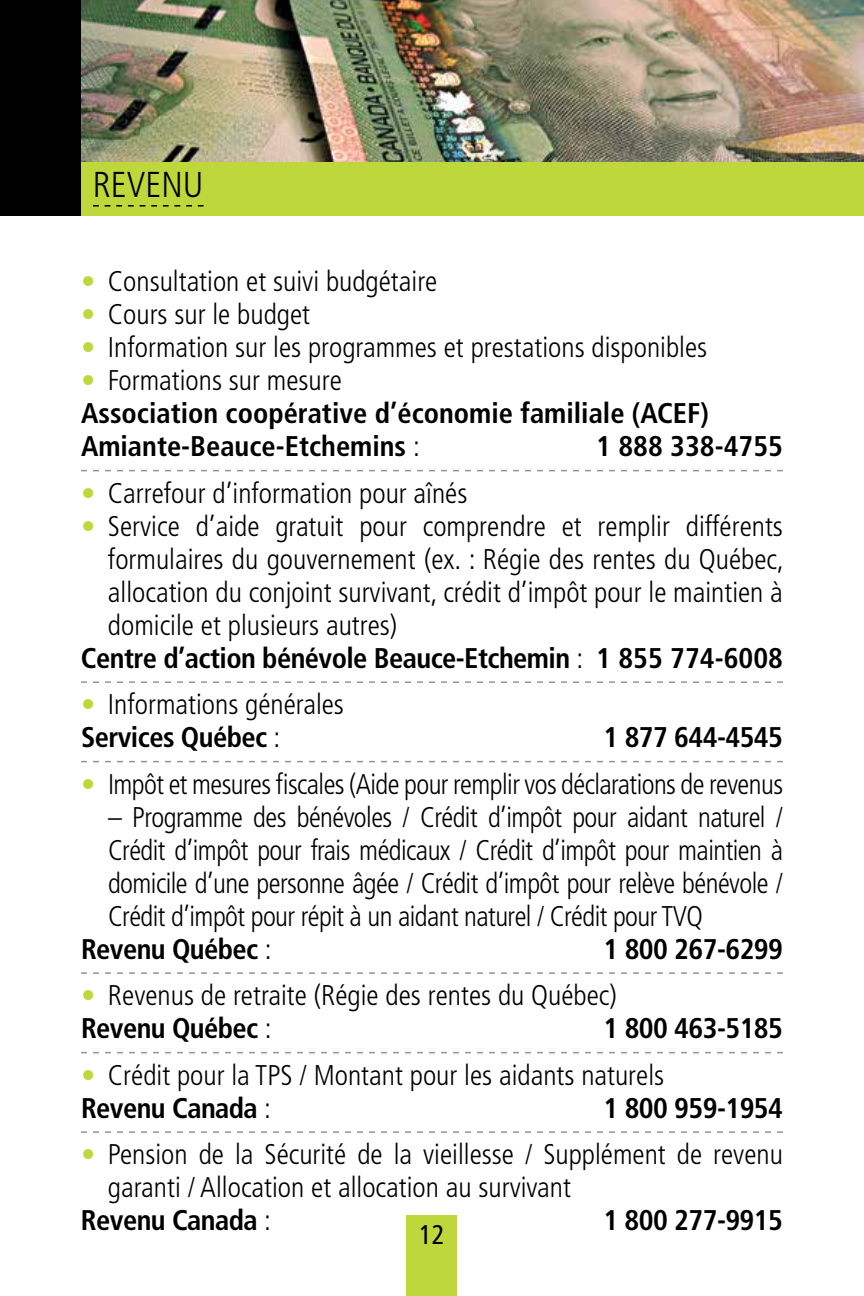
<style>
.page{position:relative;width:864px;height:1296px;background:#fff}
.page>*{position:absolute;margin:0;border:0;box-sizing:border-box;transform-origin:0 0}
.t1{font:300 condensed 36px "Frutiger";color:#000}
.t2{font:300 condensed 28.5px/33px "Frutiger";color:#000}
.t3{font:300 condensed 28.5px "Frutiger";letter-spacing:-.02em;color:#000}
.t4{font:700 condensed 28.5px "Frutiger";letter-spacing:-.02em;color:#000}
.t5{font:700 condensed 28.5px/33px "Frutiger";color:#000}
.t6{font:condensed 27px "Frutiger";color:#000}
.s1{color:#bed73b}
.s2{font-weight:300;color:#bed73b}
.s3{font-weight:300}
.s4{font-weight:700}
</style>
<div class="page">
<div style="left:407px;top:1215px;width:50px;height:81px;background:#bed73b"></div>
<svg style="left:81px;top:470px;width:702px;height:1px"></svg>
<svg style="left:81px;top:681px;width:702px;height:2px"></svg>
<svg style="left:81px;top:761px;width:702px;height:1px"></svg>
<svg style="left:81px;top:972px;width:702px;height:2px"></svg>
<svg style="left:81px;top:1052px;width:702px;height:1px"></svg>
<svg style="left:81px;top:1131px;width:702px;height:2px"></svg>
<div style="left:0;top:0;width:81px;height:216px;background:#000"></div>
<div style="left:81px;top:162px;width:783px;height:54px;background:#bed73b"></div>
<svg style="left:93px;top:205px;width:111px;height:2px"></svg>
<img style="left:81px;top:0;width:783px;height:162px">
<p class="t1" style="left:93px;top:164px;width:112px">Revenu</p>
<p class="t2" style="left:81px;top:265px;width:358px"><span class="s1">•</span> Consultation et suivi budgétaire</p>
<p class="t2" style="left:81px;top:298px;width:231px"><span class="s1">•</span> Cours sur le budget</p>
<p class="t2" style="left:81px;top:331px;width:628px"><span class="s1">•</span> I nformation sur les programmes et prestations disponibles</p>
<p class="t5" style="left:81px;top:364px;width:629px"><span class="s2">•</span> <span class="s3">Formations sur mesure<br></span>Association coopérative d’économie familiale (ACEF)<br>Amiante-Beauce-Etchemins <span class="s3">:</span></p>
<p class="t5" style="left:596px;top:430px;width:188px">1 888 338-4755</p>
<p class="t2" style="left:81px;top:477px;width:388px"><span class="s1">•</span> Carrefour d’information pour aînés</p>
<p class="t2" style="left:81px;top:510px;width:704px"><span class="s1">•</span> Service d’aide gratuit pour comprendre et remplir différents</p>
<p class="t2" style="left:108px;top:543px;width:677px">formulaires du gouvernement (ex. : Régie des rentes du Québec,</p>
<p class="t2" style="left:108px;top:576px;width:676px">allocation du conjoint survivant, crédit d’impôt pour le maintien à</p>
<p class="t2" style="left:108px;top:609px;width:291px">domicile et plusieurs autres)</p>
<p class="t4" style="left:81px;top:641px;width:704px">Centre d’action bénévole Beauce-Etchemin <span class="s3">:</span> 1 855 774-6008</p>
<p class="t2" style="left:81px;top:688px;width:265px"><span class="s1">•</span> I nformations générales<br><span class="s4">Services Québec</span> :</p>
<p class="t4" style="left:604px;top:721px;width:181px">1 877 644-4545</p>
<p class="t3" style="left:81px;top:768px;width:704px"><span class="s1">•</span> I mpôt et mesures fiscales (Aide pour remplir vos déclarations de revenus</p>
<p class="t2" style="left:108px;top:801px;width:677px">– Programme des bénévoles / Crédit d’impôt pour aidant naturel /</p>
<p class="t3" style="left:108px;top:834px;width:677px">Crédit d’impôt pour frais médicaux / Crédit d’impôt pour maintien à</p>
<p class="t3" style="left:108px;top:867px;width:676px">domicile d’une personne âgée / Crédit d’impôt pour relève bénévole /</p>
<p class="t3" style="left:108px;top:900px;width:596px">Crédit d’impôt pour répit à un aidant naturel / Crédit pour TVQ</p>
<p class="t4" style="left:81px;top:932px;width:192px">Revenu Québec <span class="s3">:</span></p>
<p class="t4" style="left:604px;top:932px;width:181px">1 800 267-6299</p>
<p class="t2" style="left:81px;top:979px;width:537px"><span class="s1">•</span> Revenus de retraite (Régie des rentes du Québec)<br><span class="s4">Revenu Québec</span> :</p>
<p class="t4" style="left:604px;top:1012px;width:181px">1 800 463-5185</p>
<p class="t2" style="left:81px;top:1059px;width:585px"><span class="s1">•</span> Crédit pour la TPS / Montant pour les aidants naturels<br><span class="s4">Revenu Canada</span> :</p>
<p class="t4" style="left:604px;top:1091px;width:181px">1 800 959-1954</p>
<p class="t2" style="left:81px;top:1138px;width:703px"><span class="s1">•</span> Pension de la Sécurité de la vieillesse / Supplément de revenu</p>
<p class="t2" style="left:108px;top:1171px;width:464px">garanti / Allocation et allocation au survivant</p>
<p class="t4" style="left:81px;top:1204px;width:192px">Revenu Canada <span class="s3">:</span></p>
<p class="t4" style="left:604px;top:1204px;width:181px">1 800 277-9915</p>
<p class="t6" style="left:419px;top:1219px;width:27px">12</p>
</div>
